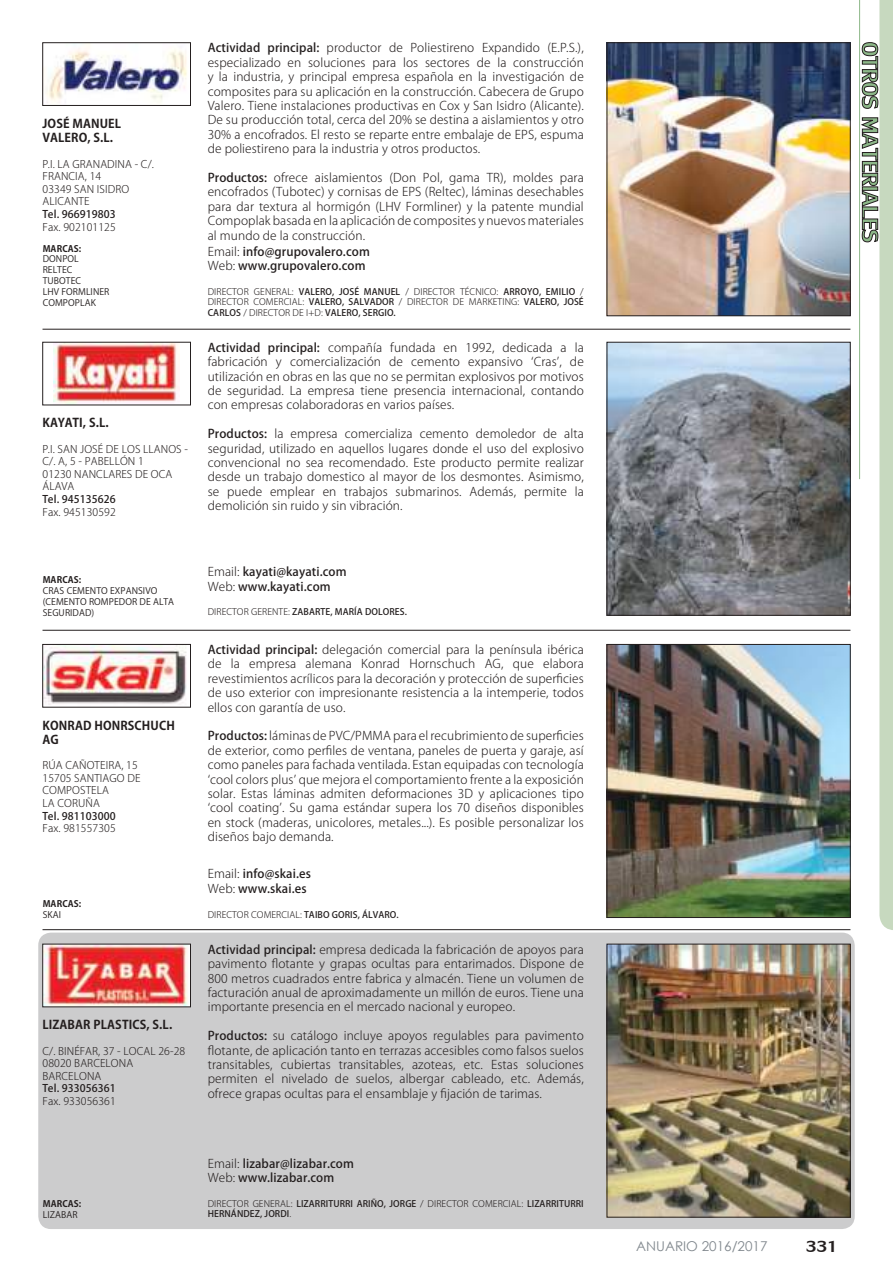
<style>
.page{position:relative;width:893px;height:1263px;background:#fff}
.page>*{position:absolute;margin:0;border:0;box-sizing:border-box;transform-origin:0 0}
.t1{font:24px "Lily UPC";color:#241f1f}
.t2{font:13.5px "Century Gothic";color:#80878d}
.t3{font:300 12px/14.4px "Koz Go Pro";letter-spacing:.01em;color:#241f1f;text-align:justify}
.t4{font:500 12px/14.4px "Koz Go Pro";letter-spacing:.01em;color:#241f1f}
.t5{font:700 12px/14.4px "Koz Go Pro";letter-spacing:.01em;color:#241f1f}
.t6{font:300 10.5px/12.6px "Koz Go Pro";letter-spacing:.01em;color:#241f1f}
.t7{font:500 10.5px "Koz Go Pro";letter-spacing:.01em;color:#241f1f}
.t8{font:300 9px/10.5px "Koz Go Pro";letter-spacing:.01em;color:#241f1f;text-align:justify}
.t9{font:500 9px/10.5px "Koz Go Pro";letter-spacing:.01em;color:#241f1f}
.t10{font:9px/10.8px "Koz Go Pro";letter-spacing:.01em;color:#241f1f}
.t11{font:700 9px "Koz Go Pro";letter-spacing:.01em;color:#241f1f}
.s1{font-weight:500}
.s2{font-weight:300}
</style>
<div class="page">
<hr style="left:43px;top:630px;width:807px;height:1px;background:#241f1f">
<svg style="left:862px;top:0;width:31px;height:930px"></svg>
<hr style="left:859px;top:0;width:1px;height:479px;background:#8cb788">
<hr style="left:43px;top:329px;width:807px;height:1px;background:#241f1f">
<img style="left:609px;top:45px;width:239px;height:269px">
<div style="left:607px;top:43px;width:243px;height:273px;border:1px solid #241f1f"></div>
<img style="left:45px;top:49px;width:142px;height:54px">
<div style="left:43px;top:43px;width:148px;height:63px;border:1px solid #241f1f"></div>
<img style="left:609px;top:344px;width:239px;height:269px">
<div style="left:607px;top:342px;width:243px;height:273px;border:1px solid #241f1f"></div>
<img style="left:54px;top:344px;width:126px;height:59px">
<div style="left:38px;top:932px;width:817px;height:297px;background:#cccccd;border-radius:13px"></div>
<hr style="left:43px;top:929px;width:807px;height:1px;background:#241f1f">
<img style="left:609px;top:646px;width:239px;height:270px">
<div style="left:607px;top:644px;width:243px;height:274px;border:1px solid #241f1f"></div>
<img style="left:45px;top:646px;width:142px;height:59px">
<div style="left:43px;top:644px;width:148px;height:63px;border:1px solid #241f1f"></div>
<img style="left:609px;top:946px;width:239px;height:269px">
<div style="left:607px;top:944px;width:243px;height:273px;border:1px solid #241f1f"></div>
<img style="left:45px;top:946px;width:144px;height:59px">
<p class="t5" style="left:43px;top:117px;width:80px">JOSÉ MANUEL<br>VALERO, S.L.</p>
<p class="t6" style="left:43px;top:157px;width:113px">P.I. LA GRANADINA - C/.<br>FRANCIA, 14<br>03349 SAN ISIDRO<br>ALICANTE</p>
<p class="t7" style="left:43px;top:207px;width:75px">Tel. 966919803</p>
<p class="t6" style="left:43px;top:220px;width:75px">Fax. 902101125</p>
<p class="t11" style="left:43px;top:242px;width:40px">MARCAS:</p>
<p class="t10" style="left:43px;top:254px;width:68px">DONPOL<br>RELTEC<br>TUBOTEC<br>LHV FORMLINER<br>COMPOPLAK</p>
<p class="t5" style="left:43px;top:417px;width:68px">KAYATI, S.L.</p>
<p class="t6" style="left:43px;top:443px;width:147px">P.I. SAN JOSÉ DE LOS LLANOS -<br>C/. A, 5 - PABELLÓN 1<br>01230 NANCLARES DE OCA<br>ÁLAVA</p>
<p class="t7" style="left:43px;top:492px;width:75px">Tel. 945135626</p>
<p class="t6" style="left:43px;top:506px;width:75px">Fax. 945130592</p>
<p class="t3" style="left:208px;top:41px;width:378px"><span class="s1">Actividad principal:</span> productor de Poliestireno Expandido (E.P.S.), especializado en soluciones para los sectores de la construcción y la industria, y principal empresa española en la investigación de composites para su aplicación en la construcción. Cabecera de Grupo Valero. Tiene instalaciones productivas en Cox y San Isidro (Alicante).<br>De su producción total, cerca del 20% se destina a aislamientos y otro 30% a encofrados. El resto se reparte entre embalaje de EPS, espuma de poliestireno para la industria y otros productos.</p>
<p class="t3" style="left:208px;top:170px;width:378px"><span class="s1">Productos:</span> ofrece aislamientos (Don Pol, gama TR), moldes para encofrados (Tubotec) y cornisas de EPS (Reltec), láminas desechables para dar textura al hormigón (LHV Formliner) y la patente mundial Compoplak basada en la aplicación de composites y nuevos materiales al mundo de la construcción.</p>
<p class="t4" style="left:208px;top:245px;width:164px"><span class="s2">Email:</span> info@grupovalero.com<br><span class="s2">Web:</span> www.grupovalero.com</p>
<p class="t8" style="left:208px;top:286px;width:378px">DIRECTOR GENERAL: <span class="s1">VALERO, JOSÉ MANUEL</span> / DIRECTOR TÉCNICO: <span class="s1">ARROYO, EMILIO</span> / DIRECTOR COMERCIAL: <span class="s1">VALERO, SALVADOR</span> / DIRECTOR DE MARKETING: <span class="s1">VALERO, JOSÉ CARLOS</span> / DIRECTOR DE I+D: <span class="s1">VALERO, SERGIO.</span></p>
<p class="t3" style="left:208px;top:340px;width:378px"><span class="s1">Actividad principal:</span> compañía fundada en 1992, dedicada a la fabricación y comercialización de cemento expansivo ‘Cras’, de utilización en obras en las que no se permitan explosivos por motivos de seguridad. La empresa tiene presencia internacional, contando con empresas colaboradoras en varios países.</p>
<p class="t3" style="left:208px;top:427px;width:378px"><span class="s1">Productos:</span> la empresa comercializa cemento demoledor de alta seguridad, utilizado en aquellos lugares donde el uso del explosivo convencional no sea recomendado. Este producto permite realizar desde un trabajo domestico al mayor de los desmontes. Asimismo, se puede emplear en trabajos submarinos. Además, permite la demolición sin ruido y sin vibración.</p>
<p class="t11" style="left:43px;top:574px;width:40px">MARCAS:</p>
<p class="t10" style="left:43px;top:586px;width:133px">CRAS CEMENTO EXPANSIVO (CEMENTO ROMPEDOR DE ALTA<br>SEGURIDAD)</p>
<p class="t5" style="left:43px;top:719px;width:134px">KONRAD HONRSCHUCH<br>AG</p>
<p class="t6" style="left:43px;top:759px;width:99px">RÚA CAÑOTEIRA, 15<br>15705 SANTIAGO DE<br>COMPOSTELA<br>LA CORUÑA</p>
<p class="t7" style="left:43px;top:809px;width:75px">Tel. 981103000</p>
<p class="t6" style="left:43px;top:822px;width:75px">Fax. 981557305</p>
<p class="t11" style="left:43px;top:898px;width:40px">MARCAS:</p>
<p class="t10" style="left:43px;top:910px;width:20px">SKAI</p>
<p class="t5" style="left:43px;top:1018px;width:131px">LIZABAR PLASTICS, S.L.</p>
<p class="t6" style="left:43px;top:1044px;width:144px">C/. BINÉFAR, 37 - LOCAL 26-28<br>08020 BARCELONA<br>BARCELONA</p>
<p class="t7" style="left:43px;top:1082px;width:75px">Tel. 933056361</p>
<p class="t6" style="left:43px;top:1095px;width:75px">Fax. 933056361</p>
<p class="t4" style="left:208px;top:565px;width:140px"><span class="s2">Email:</span> kayati@kayati.com<br><span class="s2">Web:</span> www.kayati.com</p>
<p class="t9" style="left:208px;top:607px;width:201px"><span class="s2">DIRECTOR GERENTE:</span> ZABARTE, MARÍA DOLORES.</p>
<p class="t3" style="left:208px;top:642px;width:378px"><span class="s1">Actividad principal:</span> delegación comercial para la península ibérica de la empresa alemana Konrad Hornschuch AG, que elabora revestimientos acrílicos para la decoración y protección de super昀椀cies de uso exterior con impresionante resistencia a la intemperie, todos ellos con garantía de uso.</p>
<p class="t3" style="left:208px;top:729px;width:378px"><span class="s1">Productos:</span> láminas de PVC/PMMA para el recubrimiento de super昀椀cies de exterior, como per昀椀les de ventana, paneles de puerta y garaje, así como paneles para fachada ventilada. Estan equipadas con tecnología ‘cool colors plus’ que mejora el comportamiento frente a la exposición solar. Estas láminas admiten deformaciones 3D y aplicaciones tipo ‘cool coating’. Su gama estándar supera los 70 diseños disponibles en stock (maderas, unicolores, metales...). Es posible personalizar los diseños bajo demanda.</p>
<p class="t4" style="left:208px;top:867px;width:105px"><span class="s2">Email:</span> info@skai.es<br><span class="s2">Web:</span> www.skai.es</p>
<p class="t8" style="left:208px;top:909px;width:192px">DIRECTOR COMERCIAL: <span class="s1">TAIBO GORIS, ÁLVARO.</span></p>
<p class="t3" style="left:208px;top:942px;width:378px"><span class="s1">Actividad principal:</span> empresa dedicada la fabricación de apoyos para pavimento 昀氀otante y grapas ocultas para entarimados. Dispone de 800 metros cuadrados entre fabrica y almacén. Tiene un volumen de facturación anual de aproximadamente un millón de euros. Tiene una importante presencia en el mercado nacional y europeo.</p>
<p class="t3" style="left:208px;top:1029px;width:378px"><span class="s1">Productos:</span> su catálogo incluye apoyos regulables para pavimento昀氀otante, de aplicación tanto en terrazas accesibles como falsos suelos transitables, cubiertas transitables, azoteas, etc. Estas soluciones permiten el nivelado de suelos, albergar cableado, etc. Además, ofrece grapas ocultas para el ensamblaje y 昀椀jación de tarimas.</p>
<p class="t11" style="left:43px;top:1198px;width:40px">MARCAS:</p>
<p class="t10" style="left:43px;top:1209px;width:36px">LIZABAR</p>
<p class="t4" style="left:208px;top:1156px;width:148px"><span class="s2">Email:</span> lizabar@lizabar.com<br><span class="s2">Web:</span> www.lizabar.com</p>
<p class="t9" style="left:208px;top:1199px;width:378px"><span class="s2">DIRECTOR GENERAL:</span> LIZARRITURRI ARIÑO, JORGE <span class="s2">/ DIRECTOR COMERCIAL:</span> LIZARRITURRI<br>HERNÁNDEZ, JORDI<span class="s2">.</span></p>
<p class="t2" style="left:636px;top:1241px;width:133px">ANUARIO 2016/2017</p>
<h1 class="t1" style="left:806px;top:1229px;width:34px">331</h1>
</div>
